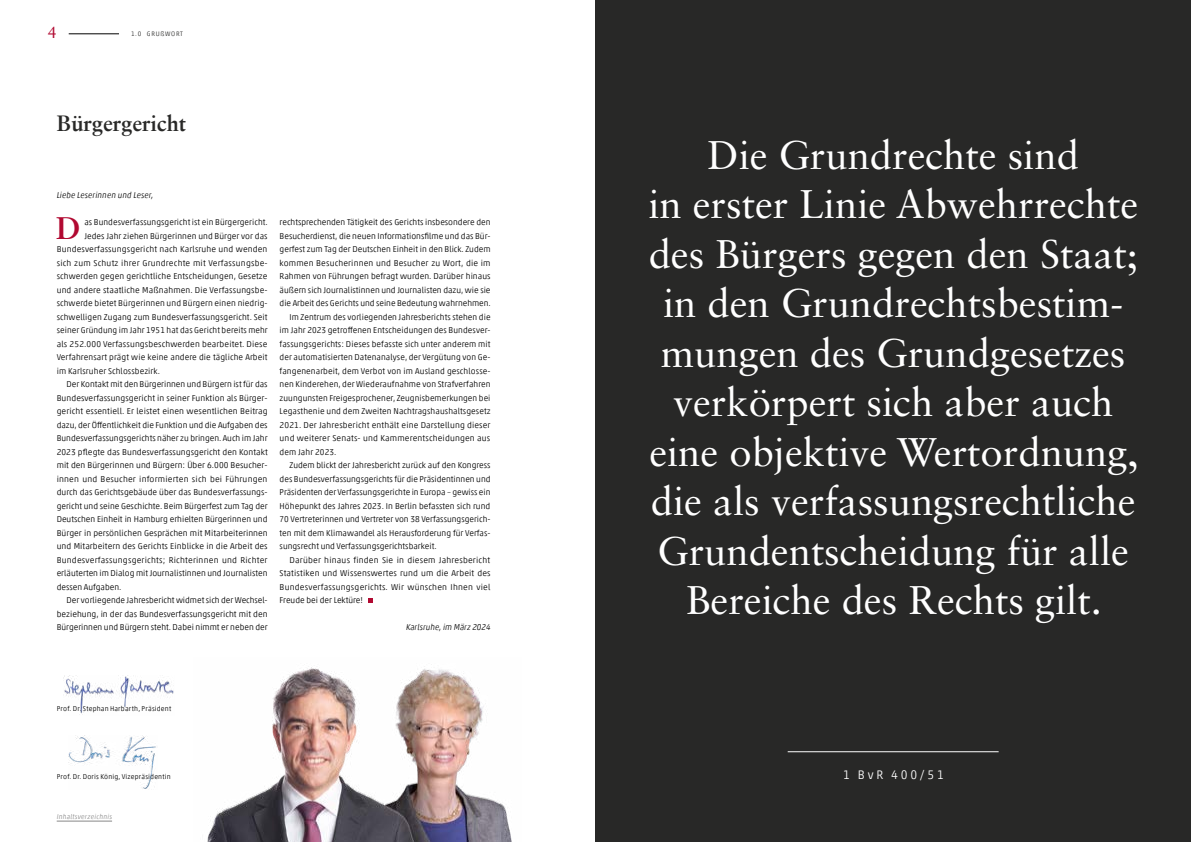
<style>
.page{position:relative;width:1191px;height:842px;background:#fff}
.page>*{position:absolute;margin:0;border:0;box-sizing:border-box;transform-origin:0 0}
.Artikel_Trennerseiten{font:40px/49.5px "Sabon LT Std";color:#fff;text-align:center}
.t1{font:700 31px "Sabon LT Pro";color:#b10931}
.Headline_mittel{font:700 22px "Sabon LT Pro";color:#282827}
.t2{font:16px "Sabon LT Std";color:#b10931}
.Artikel_Information_Trennerseite{font:300 12.4px "Akko Pro";letter-spacing:.22em;color:#fff}
.Fließtext{font:300 8.5px/13.5px "Akko Pro";letter-spacing:.01em;color:#000;text-align:justify}
.Fließtext-2{font:italic 300 8.5px "Akko Pro";letter-spacing:.005em;color:#000}
.Marginalspalte{font:300 7px "Akko Pro";letter-spacing:.025em;color:#000}
.t3{font:italic 300 7px "Akko Pro";letter-spacing:.03em;color:#878787}
.t4{font:300 6.5px "Akko Pro";letter-spacing:.11em;color:#282827}
</style>
<div class="page">
<div style="left:595px;top:0;width:596px;height:842px;background:#282827"></div>
<hr style="left:787px;top:751px;width:211px;height:1px;background:#fff">
<hr style="left:69px;top:34px;width:50px;height:1px;background:#000">
<hr style="left:57px;top:821px;width:55px;height:1px;background:#878787">
<img style="left:69px;top:736px;width:87px;height:53px">
<img style="left:63px;top:675px;width:111px;height:40px">
<img style="left:207px;top:666px;width:305px;height:176px">
<svg style="left:368px;top:598px;width:5px;height:5px"></svg>
<h3 class="t2" style="left:48px;top:23px;width:10px">4</h3>
<p class="t4" style="left:131px;top:30px;width:53px">1.0 GRUßWORT</p>
<p class="Headline_mittel" style="left:57px;top:109px;width:131px">Bürgergericht</p>
<p class="Fließtext-2" style="left:57px;top:190px;width:98px">Liebe Leserinnen und Leser,</p>
<p class="t1" style="left:56px;top:209px;width:26px">D</p>
<p class="Fließtext" style="left:84px;top:215px;width:185px">as Bundesverfassungsgericht ist ein Bürgergericht.</p>
<p class="Fließtext" style="left:84px;top:229px;width:185px">Jedes Jahr ziehen Bürgerinnen und Bürger vor das</p>
<p class="Fließtext" style="left:57px;top:242px;width:212px">Bundesverfassungsgericht nach Karlsruhe und wenden</p>
<p class="Fließtext" style="left:57px;top:256px;width:212px">sich zum Schutz ihrer Grundrechte mit Verfassungsbe-</p>
<p class="Fließtext" style="left:57px;top:269px;width:212px">schwerden gegen gerichtliche Entscheidungen, Gesetze</p>
<p class="Fließtext" style="left:57px;top:283px;width:212px">und andere staatliche Maßnahmen. Die Verfassungsbe-</p>
<p class="Fließtext" style="left:57px;top:296px;width:212px">schwerde bietet Bürgerinnen und Bürgern einen niedrig-</p>
<p class="Fließtext" style="left:57px;top:310px;width:212px">schwelligen Zugang zum Bundesverfassungsgericht. Seit</p>
<p class="Fließtext" style="left:57px;top:323px;width:212px">seiner Gründung im Jahr 1951 hat das Gericht bereits mehr</p>
<p class="Fließtext" style="left:57px;top:337px;width:212px">als 252.000 Verfassungsbeschwerden bearbeitet. Diese</p>
<p class="Fließtext" style="left:57px;top:350px;width:212px">Verfahrensart prägt wie keine andere die tägliche Arbeit</p>
<p class="Fließtext" style="left:57px;top:364px;width:105px">im Karlsruher Schlossbezirk.</p>
<p class="Fließtext" style="left:57px;top:377px;width:212px;text-indent:10px">Der Kontakt mit den Bürgerinnen und Bürgern ist für das Bundesverfassungsgericht in seiner Funktion als Bürger&shy;gericht essentiell. Er leistet einen wesentlichen Beitrag dazu, der Öffentlichkeit die Funktion und die Aufgaben des Bundesverfassungsgerichts näher zu bringen. Auch im Jahr 2023 pflegte das Bundesverfassungsgericht den Kontakt mit den Bürgerinnen und Bürgern: Über 6.000 Besucher&shy;innen und Besucher informierten sich bei Führungen durch das Gerichtsgebäude über das Bundesverfassungs&shy;gericht und seine Geschichte. Beim Bürgerfest zum Tag der Deutschen Einheit in Hamburg erhielten Bürgerinnen und Bürger in persönlichen Gesprächen mit Mitarbeiterinnen und Mitarbeitern des Gerichts Einblicke in die Arbeit des Bundesverfassungsgerichts; Richterinnen und Richter erläuterten im Dialog mit Journalistinnen und Journalisten dessen Aufgaben.</p>
<p class="Fließtext" style="left:57px;top:593px;width:212px;text-indent:10px">Der vorliegende Jahresbericht widmet sich der Wechsel&shy;beziehung, in der das Bundesverfassungsgericht mit den Bürgerinnen und Bürgern steht. Dabei nimmt er neben der</p>
<p class="Fließtext" style="left:280px;top:215px;width:213px">rechtsprechenden Tätigkeit des Gerichts insbesondere den Besucherdienst, die neuen Informationsfilme und das Bür&shy;gerfest zum Tag der Deutschen Einheit in den Blick. Zudem kommen Besucherinnen und Besucher zu Wort, die im Rahmen von Führungen befragt wurden. Darüber hinaus äußern sich Journalistinnen und Journalisten dazu, wie sie die Arbeit des Gerichts und seine Bedeutung wahrnehmen.</p>
<p class="Fließtext" style="left:280px;top:310px;width:212px;text-indent:10px">Im Zentrum des vorliegenden Jahresberichts stehen die im Jahr 2023 getroffenen Entscheidungen des Bundesver&shy;fassungsgerichts: Dieses befasste sich unter anderem mit der automatisierten Datenanalyse, der Vergütung von Ge&shy;fangenenarbeit, dem Verbot von im Ausland geschlosse&shy;nen Kinderehen, der Wiederaufnahme von Strafverfahren zuungunsten Freigesprochener, Zeugnisbemerkungen bei Legasthenie und dem Zweiten Nachtragshaushaltsgesetz 2021. Der Jahresbericht enthält eine Darstellung dieser und weiterer Senats- und Kammerentscheidungen aus dem Jahr 2023.</p>
<p class="Fließtext" style="left:280px;top:458px;width:212px;text-indent:10px">Zudem blickt der Jahresbericht zurück auf den Kongress des Bundesverfassungsgerichts für die Präsidentinnen und Präsidenten der Verfassungsgerichte in Europa – gewiss ein Höhepunkt des Jahres 2023. In Berlin befassten sich rund 70 Vertreterinnen und Vertreter von 38 Verfassungsgerich&shy;ten mit dem Klimawandel als Herausforderung für Verfas&shy;sungsrecht und Verfassungsgerichtsbarkeit.</p>
<p class="Fließtext" style="left:280px;top:553px;width:212px;text-indent:10px">Darüber hinaus finden Sie in diesem Jahresbericht Statistiken und Wissenswertes rund um die Arbeit des Bundesverfassungsgerichts. Wir wünschen Ihnen viel Freude bei der Lektüre!</p>
<p class="Fließtext-2" style="left:406px;top:622px;width:86px">Karlsruhe, im März 2024</p>
<p class="Marginalspalte" style="left:57px;top:704px;width:116px">Prof. Dr. Stephan Harbarth, Präsident</p>
<p class="Artikel_Trennerseiten" style="left:648px;top:129px;width:492px">Die Grundrechte sind<br>in erster Linie Abwehrrechte des Bürgers gegen den Staat; in den Grundrechtsbestim&shy;mungen des Grundgesetzes verkörpert sich aber auch eine objektive Wertordnung, die als verfassungsrechtliche<br>Grundentscheidung für alle<br>Bereiche des Rechts gilt.</p>
<p class="Marginalspalte" style="left:57px;top:772px;width:116px">Prof. Dr. Doris König, Vizepräsidentin</p>
<p class="Artikel_Information_Trennerseite" style="left:843px;top:767px;width:102px">1 BvR 400/51</p>
<p class="t3" style="left:57px;top:812px;width:57px">Inhaltsverzeichnis</p>
</div>
